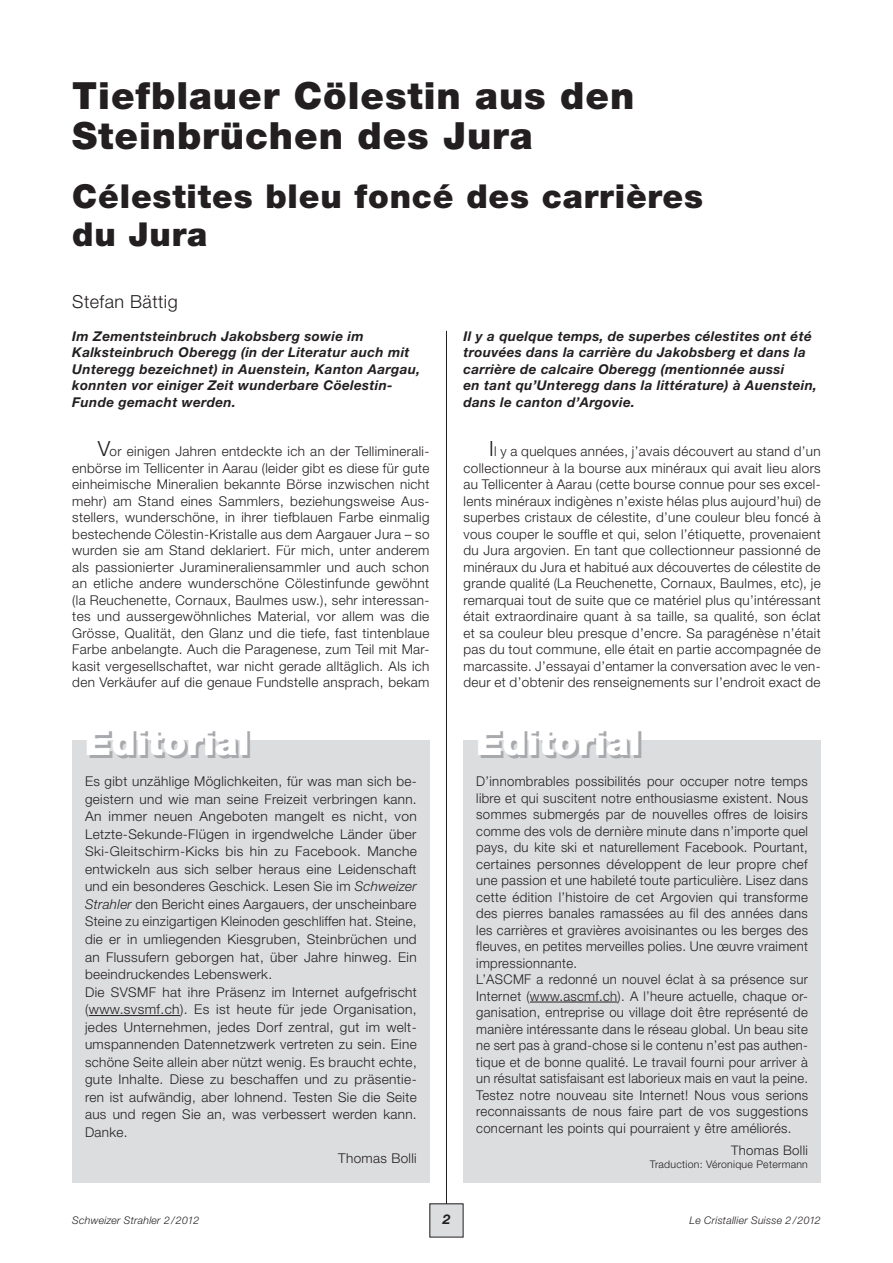
<style>
.page{position:relative;width:893px;height:1263px;background:#fff}
.page>*{position:absolute;margin:0;border:0;box-sizing:border-box;transform-origin:0 0}
.t1{font:900 37.5px/40.5px "Helvetica Neue LT Std";letter-spacing:.025em;color:#231f20}
.t2{font:900 37.5px "Helvetica Neue LT Std";color:#a8a9ad}
.t3{font:900 33px/37.5px "Helvetica Neue LT Std";letter-spacing:.025em;color:#231f20}
.t4{font:300 18px "Helvetica Neue LT Std";letter-spacing:.025em;color:#231f20}
.t5{font:300 13.5px/16.5px "Helvetica Neue LT Std";letter-spacing:.025em;color:#231f20}
.t6{font:italic 700 13.5px/16.5px "Helvetica Neue LT Std";letter-spacing:.025em;color:#231f20}
.t7{font:300 13.2px "Helvetica Neue LT Std";letter-spacing:.025em;color:#231f20}
.t8{font:italic 300 10.5px "Helvetica Neue LT Std";letter-spacing:.025em;color:#231f20}
.t9{font:300 10.5px "Helvetica Neue LT Std";letter-spacing:.025em;color:#231f20}
.s1{font-size:21px}
.s2{font-style:italic}
</style>
<div class="page">
<div style="left:430px;top:1204px;width:33px;height:33px;background:#dcdddf"></div>
<hr style="left:446px;top:331px;width:1px;height:873px;background:#231f20">
<div style="left:72px;top:740px;width:357px;height:442px;background:#dcdddf"></div>
<hr style="left:89px;top:1015px;width:91px;height:1px;background:#231f20">
<div style="left:463px;top:740px;width:358px;height:442px;background:#dcdddf"></div>
<hr style="left:530px;top:1002px;width:88px;height:1px;background:#231f20">
<h1 class="t1" style="left:72px;top:75px;width:564px">Tiefblauer Cölestin aus den<br>Steinbrüchen des Jura</h1>
<h2 class="t3" style="left:72px;top:177px;width:632px">Célestites bleu foncé des carrières du Jura</h2>
<h3 class="t4" style="left:72px;top:290px;width:107px">Stefan Bättig</h3>
<p class="t6" style="left:72px;top:327px;width:349px">Im Zementsteinbruch Jakobsberg sowie im Kalksteinbruch Oberegg (in der Literatur auch mit Unteregg bezeichnet) in Auenstein, Kanton Aargau, konnten vor einiger Zeit wunderbare Cöelestin-Funde gemacht werden.</p>
<p class="t5" style="left:72px;top:443px;width:359px;text-align:justify;text-indent:26px"><span class="s1">V</span>or einigen Jahren entdeckte ich an der Telliminerali&shy;enbörse im Tellicenter in Aarau (leider gibt es diese für gute einheimische Mineralien bekannte Börse inzwischen nicht mehr) am Stand eines Sammlers, beziehungsweise Aus&shy;stellers, wunderschöne, in ihrer tiefblauen Farbe einmalig bestechende Cölestin-Kristalle aus dem Aargauer Jura – so wurden sie am Stand deklariert. Für mich, unter anderem als passionierter Juramineraliensammler und auch schon an etliche andere wunderschöne Cölestinfunde gewöhnt (la Reuchenette, Cornaux, Baulmes usw.), sehr interessan&shy;tes und aussergewöhnliches Material, vor allem was die Grösse, Qualität, den Glanz und die tiefe, fast tintenblaue Farbe anbelangte. Auch die Paragenese, zum Teil mit Mar&shy;kasit vergesellschaftet, war nicht gerade alltäglich. Als ich den Verkäufer auf die genaue Fundstelle ansprach, bekam</p>
<h1 class="t2" style="left:88px;top:722px;width:166px">Editorial</h1>
<p class="t5" style="left:85px;top:772px;width:333px;line-height:17.5px">Es gibt unzählige Möglichkeiten, für was man sich be&shy;geistern und wie man seine Freizeit verbringen kann.<br>An immer neuen Angeboten mangelt es nicht, von Letzte-Sekunde-Flügen in irgendwelche Länder über Ski-Gleitschirm-Kicks bis hin zu Facebook. Manche entwickeln aus sich selber heraus eine Leidenschaft und ein besonderes Geschick. Lesen Sie im <span class="s2">Schweizer Strahler</span> den Bericht eines Aargauers, der unscheinbare Steine zu einzigartigen Kleinoden geschliffen hat. Steine, die er in umliegenden Kiesgruben, Steinbrüchen und an Flussufern geborgen hat, über Jahre hinweg. Ein beeindruckendes Lebenswerk.<br>Die SVSMF hat ihre Präsenz im Internet aufgefrischt (www.svsmf.ch). Es ist heute für jede Organisation, jedes Unternehmen, jedes Dorf zentral, gut im welt&shy;umspannenden Datennetzwerk vertreten zu sein. Eine schöne Seite allein aber nützt wenig. Es braucht echte, gute Inhalte. Diese zu beschaffen und zu präsentie&shy;ren ist aufwändig, aber lohnend. Testen Sie die Seite aus und regen Sie an, was verbessert werden kann.<br>Danke.</p>
<p class="t5" style="left:338px;top:1150px;width:80px">Thomas Bolli</p>
<p class="t6" style="left:463px;top:327px;width:355px">Il y a quelque temps, de superbes célestites ont été trouvées dans la carrière du Jakobsberg et dans la carrière de calcaire Oberegg (mentionnée aussi<br>en tant qu’Unteregg dans la littérature) à Auenstein, dans le canton d’Argovie.</p>
<p class="t5" style="left:463px;top:443px;width:359px;text-align:justify;text-indent:26px"><span class="s1">I</span>l y a quelques années, j’avais découvert au stand d’un collectionneur à la bourse aux minéraux qui avait lieu alors au Tellicenter à Aarau (cette bourse connue pour ses excel&shy;lents minéraux indigènes n’existe hélas plus aujourd’hui) de superbes cristaux de célestite, d’une couleur bleu foncé à vous couper le souffle et qui, selon l’étiquette, provenaient du Jura argovien. En tant que collectionneur passionné de minéraux du Jura et habitué aux découvertes de célestite de grande qualité (La Reuchenette, Cornaux, Baulmes, etc), je remarquai tout de suite que ce matériel plus qu’intéressant était extraordinaire quant à sa taille, sa qualité, son éclat et sa couleur bleu presque d’encre. Sa paragénèse n’était pas du tout commune, elle était en partie accompagnée de marcassite. J’essayai d’entamer la conversation avec le ven&shy;deur et d’obtenir des renseignements sur l’endroit exact de</p>
<h1 class="t2" style="left:479px;top:722px;width:166px">Editorial</h1>
<p class="t5" style="left:476px;top:773px;width:333px">D’innombrables possibilités pour occuper notre temps libre et qui suscitent notre enthousiasme existent. Nous sommes submergés par de nouvelles offres de loisirs comme des vols de dernière minute dans n’importe quel pays, du kite ski et naturellement Facebook. Pourtant, certaines personnes développent de leur propre chef une passion et une habileté toute particulière. Lisez dans cette édition l’histoire de cet Argovien qui transforme des pierres banales ramassées au fil des années dans les carrières et gravières avoisinantes ou les berges des fleuves, en petites merveilles polies. Une œuvre vraiment impressionnante.<br>L’ASCMF a redonné un nouvel éclat à sa présence sur Internet (www.ascmf.ch). A l’heure actuelle, chaque or&shy;ganisation, entreprise ou village doit être représenté de manière intéressante dans le réseau global. Un beau site ne sert pas à grand-chose si le contenu n’est pas authen&shy;tique et de bonne qualité. Le travail fourni pour arriver à un résultat satisfaisant est laborieux mais en vaut la peine.<br>Testez notre nouveau site Internet! Nous vous serions reconnaissants de nous faire part de vos suggestions concernant les points qui pourraient y être améliorés.</p>
<p class="t7" style="left:731px;top:1142px;width:78px">Thomas Bolli</p>
<p class="t9" style="left:650px;top:1158px;width:160px">Traduction: Véronique Petermann</p>
<p class="t8" style="left:72px;top:1214px;width:128px">Schweizer Strahler 2 /2012</p>
<p class="t6" style="left:443px;top:1211px;width:9px">2</p>
<p class="t8" style="left:689px;top:1214px;width:133px">Le Cristallier Suisse 2 /2012</p>
</div>
